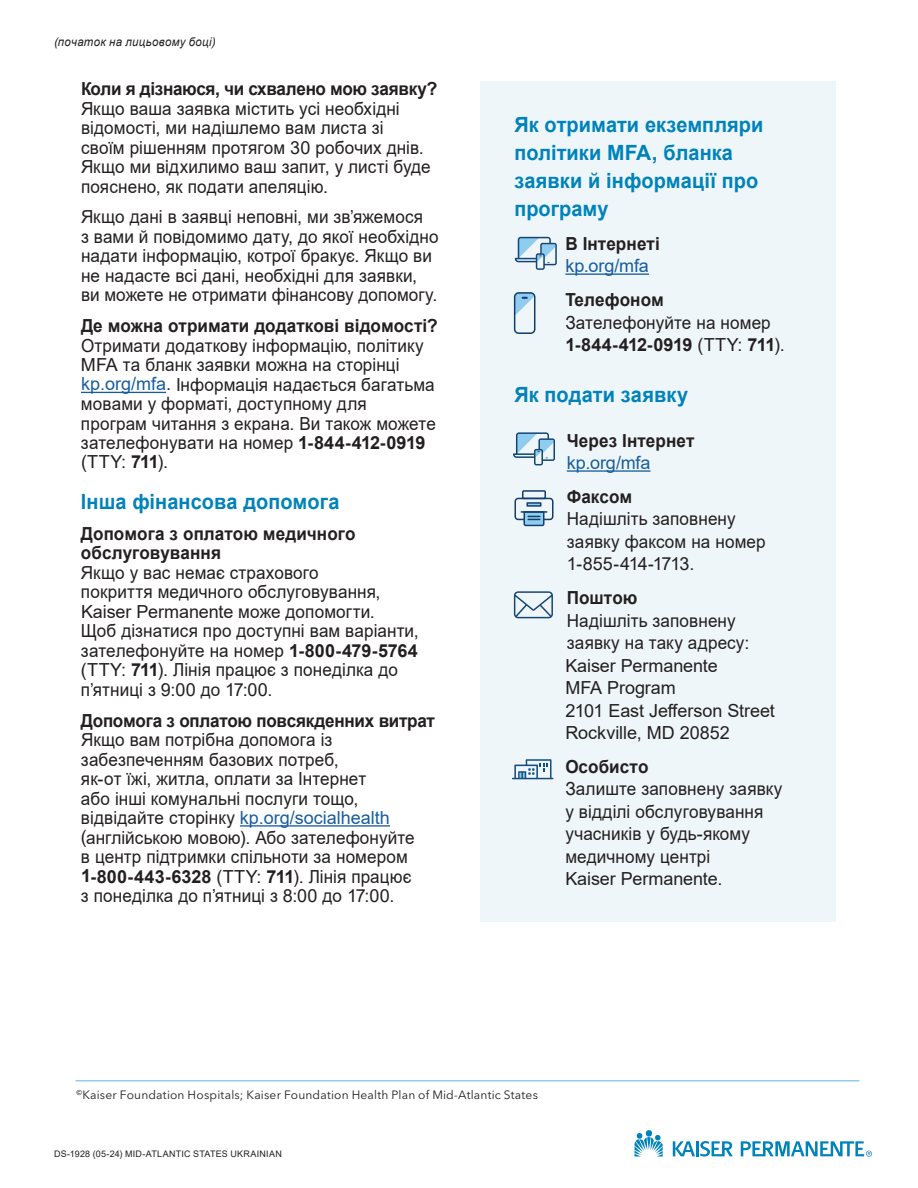
<style>
.page{position:relative;width:918px;height:1188px;background:#fff}
.page>*{position:absolute;margin:0;border:0;box-sizing:border-box;transform-origin:0 0}
.t1{font:700 21px/28.2px "Arial";letter-spacing:.005em;color:#0082bb;scale:.95 1}
.t2{font:18px/19.5px "Arial";letter-spacing:.005em;color:#231f20;scale:.95 1}
.t3{font:700 18px/19.5px "Arial";color:#231f20;scale:.95 1}
.t4{font:18px "Arial";letter-spacing:.005em;color:#231f20}
.t5{font:700 18px "Arial";letter-spacing:-.02em;color:#231f20;scale:.95 1}
.t6{font:18px "Arial";letter-spacing:-.005em;color:#175d9e}
.t7{font:12px "Avenir Next LT Pro";letter-spacing:.015em;color:#231f20}
.t8{font:italic 12px "Arial";letter-spacing:.025em;color:#231f20}
.t9{font:9px "Arial";letter-spacing:.025em;color:#231f20}
.s1{color:#175d9e}
.s2{font-weight:700}
</style>
<div class="page">
<svg style="left:634px;top:1132px;width:29px;height:25px"></svg>
<div style="left:646px;top:1130px;width:6px;height:7px;background:#0082bb;border-radius:50%"></div>
<svg style="left:673px;top:1141px;width:60px;height:16px"></svg>
<svg style="left:741px;top:1141px;width:131px;height:16px"></svg>
<hr style="left:81px;top:392px;width:85px;height:1px;background:#175d9e">
<hr style="left:240px;top:825px;width:150px;height:2px;background:#175d9e">
<hr style="left:76px;top:1080px;width:783px;height:2px;background:#8fcdf0">
<div style="left:481px;top:81px;width:355px;height:841px;background:#eff6f9"></div>
<hr style="left:565px;top:273px;width:84px;height:2px;background:#175d9e">
<hr style="left:567px;top:470px;width:84px;height:2px;background:#175d9e">
<svg style="left:512px;top:759px;width:42px;height:20px"></svg>
<svg style="left:514px;top:292px;width:21px;height:42px"></svg>
<svg style="left:514px;top:591px;width:39px;height:27px"></svg>
<svg style="left:515px;top:237px;width:42px;height:33px"></svg>
<svg style="left:513px;top:432px;width:42px;height:33px"></svg>
<div style="left:514px;top:498px;width:40px;height:22px;border:2px solid #143e6b;border-radius:3px"></div>
<svg style="left:521px;top:490px;width:26px;height:10px"></svg>
<hr style="left:521px;top:511px;width:26px;height:2px;background:#143e6b">
<svg style="left:523px;top:511px;width:22px;height:16px"></svg>
<div style="left:526px;top:502px;width:16px;height:5px;border:2px solid #143e6b"></div>
<p class="t8" style="left:54px;top:34px;width:163px">(початок на лицьовому боці)</p>
<h2 class="t5" style="left:81px;top:76px;width:377px">Коли я дізнаюся, чи схвалено мою заявку?</h2>
<p class="t2" style="left:81px;top:98px;width:370px">Якщо ваша заявка містить усі необхідні відомості, ми надішлемо вам листа зі своїм рішенням протягом 30 робочих днів.<br>Якщо ми відхилимо ваш запит, у листі буде пояснено, як подати апеляцію.</p>
<p class="t2" style="left:81px;top:207px;width:378px">Якщо дані в заявці неповні, ми зв’яжемося<br>з вами й повідомимо дату, до якої необхідно надати інформацію, котрої бракує. Якщо ви не надасте всі дані, необхідні для заявки, ви можете не отримати фінансову допомогу.</p>
<h2 class="t3" style="left:81px;top:316px;width:377px">Де можна отримати додаткові відомості?</h2>
<p class="t2" style="left:81px;top:335px;width:375px">Отримати додаткову інформацію, політику MFA та бланк заявки можна на сторінці <span class="s1">kp.org/mfa</span>. Інформація надається багатьма мовами у форматі, доступному для програм читання з екрана. Ви також можете зателефонувати на номер <span class="s2">1‑844‑412‑0919 </span>(TTY: <span class="s2">711</span>).</p>
<h2 class="t1" style="left:81px;top:488px;width:274px">Інша фінансова допомога</h2>
<h3 class="t3" style="left:81px;top:524px;width:291px">Допомога з оплатою медичного обслуговування</h3>
<p class="t2" style="left:81px;top:563px;width:357px">Якщо у вас немає страхового<br>покриття медичного обслуговування, Kaiser Permanente може допомогти.<br>Щоб дізнатися про доступні вам варіанти, зателефонуйте на номер <span class="s2">1‑800‑479‑5764 </span>(TTY: <span class="s2">711</span>). Лінія працює з понеділка до п’ятниці з 9:00 до 17:00.</p>
<h3 class="t3" style="left:81px;top:711px;width:374px">Допомога з оплатою повсякденних витрат</h3>
<p class="t2" style="left:81px;top:730px;width:353px">Якщо вам потрібна допомога із забезпеченням базових потреб,<br>як-от їжі, житла, оплати за Інтернет<br>або інші комунальні послуги тощо, відвідайте сторінку <span class="s1">kp.org/socialhealth </span>(англійською мовою). Або зателефонуйте в центр підтримки спільноти за номером <span class="s2">1‑800‑443‑6328</span> (TTY: <span class="s2">711</span>). Лінія працює з понеділка до п’ятниці з 8:00 до 17:00.</p>
<h2 class="t1" style="left:514px;top:110px;width:264px">Як отримати екземпляри політики MFA, бланка заявки й інформації про програму</h2>
<h3 class="t3" style="left:565px;top:234px;width:101px">В Інтернеті</h3>
<p class="t6" style="left:565px;top:254px;width:85px">kp.org/mfa</p>
<h3 class="t3" style="left:565px;top:290px;width:105px">Телефоном</h3>
<p class="t2" style="left:565px;top:311px;width:233px;line-height:22.5px">Зателефонуйте на номер<br><span class="s2">1‑844‑412‑0919</span> (TTY: <span class="s2">711</span>).</p>
<h2 class="t1" style="left:514px;top:380px;width:184px">Як подати заявку</h2>
<h3 class="t3" style="left:567px;top:431px;width:136px">Через Інтернет</h3>
<p class="t6" style="left:567px;top:450px;width:85px">kp.org/mfa</p>
<h3 class="t3" style="left:567px;top:487px;width:70px">Факсом</h3>
<p class="t2" style="left:567px;top:508px;width:211px;line-height:22.5px">Надішліть заповнену заявку факсом на номер<br>1-855-414-1713.</p>
<h3 class="t3" style="left:567px;top:588px;width:76px">Поштою</h3>
<p class="t2" style="left:567px;top:609px;width:194px;line-height:22.5px">Надішліть заповнену заявку на таку адресу:</p>
<p class="t4" style="left:565px;top:653px;width:154px">Kaiser Permanente</p>
<p class="t4" style="left:565px;top:675px;width:112px">MFA Program</p>
<p class="t4" style="left:565px;top:698px;width:211px">2101 East Jefferson Street</p>
<p class="t4" style="left:565px;top:720px;width:166px">Rockville, MD 20852</p>
<h3 class="t3" style="left:565px;top:757px;width:89px">Особисто</h3>
<p class="t2" style="left:565px;top:778px;width:230px;line-height:22.5px">Залиште заповнену заявку у відділі обслуговування учасників у будь-якому медичному центрі<br>Kaiser Permanente.</p>
<p class="t7" style="left:76px;top:1088px;width:463px"><sup>©</sup>Kaiser Foundation Hospitals; Kaiser Foundation Health Plan of Mid‑Atlantic States</p>
<p class="t9" style="left:54px;top:1147px;width:229px">DS-1928 (05-24) MID-ATLANTIC STATES UKRAINIAN</p>
</div>
